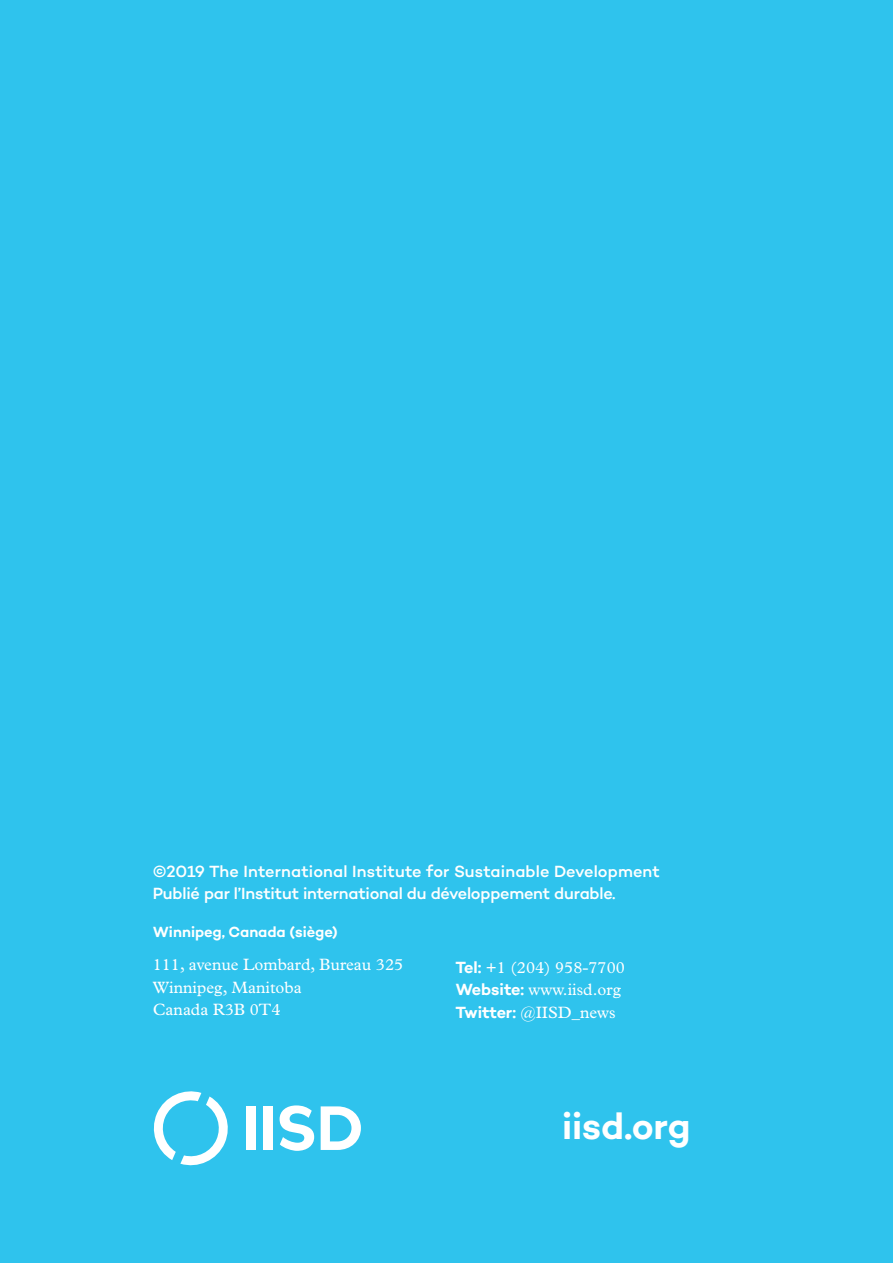
<style>
.page{position:relative;width:893px;height:1263px;background:#2fc3ed}
.page>*{position:absolute;margin:0;border:0;box-sizing:border-box;transform-origin:0 0}
.t1{font:600 37.5px "Campton";letter-spacing:-.01em;color:#fff}
.t2{font:16.5px/22.5px "Plantin MT Pro";color:#fff}
.t3{font:500 16.5px/22.5px "Campton";letter-spacing:-.01em;color:#fff}
.t4{font:600 15px "Campton";letter-spacing:-.005em;color:#fff}
.s1{font-family:"Campton";font-weight:600}
</style>
<div class="page">
<svg style="left:153px;top:1091px;width:75px;height:75px"></svg>
<svg style="left:280px;top:1105px;width:34px;height:46px"></svg>
<div style="left:246px;top:1106px;width:10px;height:44px;background:#fff"></div>
<div style="left:263px;top:1106px;width:10px;height:44px;background:#fff"></div>
<svg style="left:321px;top:1106px;width:40px;height:44px"></svg>
<p class="t3" style="left:153px;top:859px;width:509px">©2019 The International Institute for Sustainable Development<br>Publié par l’Institut international du développement durable.</p>
<p class="t4" style="left:153px;top:922px;width:187px">Winnipeg, Canada (siège)</p>
<p class="t2" style="left:153px;top:954px;width:252px">111, avenue Lombard, Bureau 325<br>Winnipeg, Manitoba<br>Canada R3B 0T4</p>
<p class="t2" style="left:455px;top:956px;width:171px"><span class="s1">Tel:</span> +1 (204) 958-7700<br><span class="s1">Website:</span> www.iisd.org<br><span class="s1">Twitter:</span> @IISD_news</p>
<h1 class="t1" style="left:562px;top:1102px;width:130px">iisd.org</h1>
</div>
